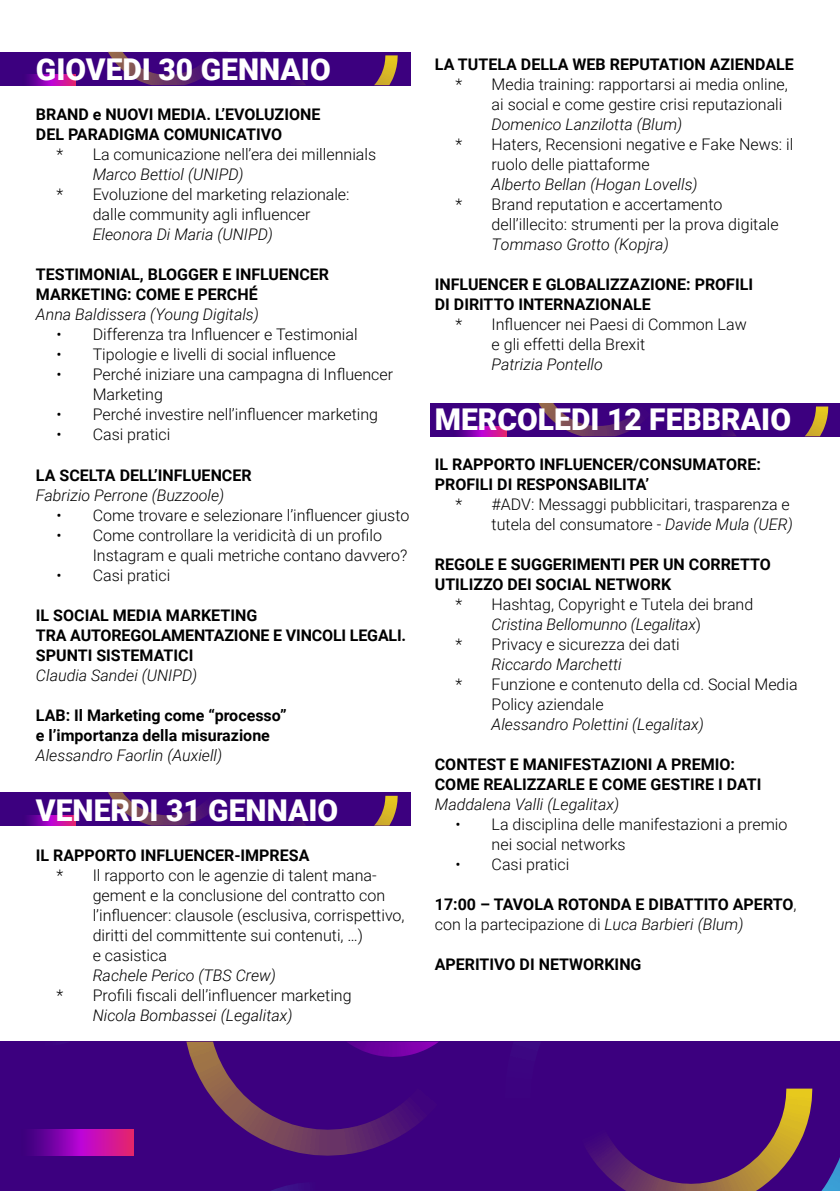
<style>
.page{position:relative;width:840px;height:1191px;background:#fff}
.page>*{position:absolute;margin:0;border:0;box-sizing:border-box;transform-origin:0 0}
.t1{font:900 30px "Roboto";color:#fff}
.t2{font:300 16px/20px "Roboto";color:#000}
.t3{font:700 16px/20px "Roboto";color:#000}
.t4{font:italic 300 16px/20px "Roboto";color:#000}
.s1{font-style:italic}
.s2{font-weight:300;font-style:italic}
.s3{font-weight:700;font-style:normal}
.s4{font-weight:300}
</style>
<div class="page">
<div style="left:430px;top:403px;width:409px;height:33px;background:#3c007f"></div>
<svg style="left:726px;top:406px;width:101px;height:30px"></svg>
<svg style="left:538px;top:403px;width:104px;height:33px"></svg>
<svg style="left:458px;top:426px;width:48px;height:10px"></svg>
<div style="left:0;top:792px;width:410px;height:33px;background:#3c007f"></div>
<svg style="left:295px;top:796px;width:102px;height:29px"></svg>
<svg style="left:108px;top:792px;width:103px;height:33px"></svg>
<svg style="left:27px;top:815px;width:49px;height:10px"></svg>
<div style="left:0;top:52px;width:410px;height:33px;background:#3c007f"></div>
<svg style="left:295px;top:55px;width:102px;height:30px"></svg>
<svg style="left:108px;top:52px;width:103px;height:33px"></svg>
<svg style="left:27px;top:75px;width:49px;height:10px"></svg>
<div style="left:0;top:1041px;width:839px;height:150px;background:#3c007f"></div>
<svg style="left:590px;top:1088px;width:249px;height:103px"></svg>
<svg style="left:271px;top:1184px;width:31px;height:7px"></svg>
<svg style="left:31px;top:1129px;width:102px;height:26px;background:#a70ba5"></svg>
<svg style="left:186px;top:1041px;width:253px;height:114px"></svg>
<p class="t1" style="left:36px;top:49px;width:296px">GIOVEDI 30 GENNAIO</p>
<p class="t3" style="left:36px;top:104px;width:286px">BRAND e NUOVI MEDIA. L’EVOLUZIONE<br>DEL PARADIGMA COMUNICATIVO</p>
<p class="t2" style="left:93px;top:144px;width:285px;text-indent:-36px">* La comunicazione nell’era dei millennials<br><span class="s1">Marco Bettiol (UNIPD)</span></p>
<p class="t2" style="left:93px;top:184px;width:258px;text-indent:-36px">* Evoluzione del marketing relazionale: dalle community agli influencer<br><span class="s1">Eleonora Di Maria (UNIPD)</span></p>
<p class="t3" style="left:36px;top:264px;width:294px">TESTIMONIAL, BLOGGER E INFLUENCER<br>MARKETING: COME E PERCHÉ<br><span class="s2">Anna Baldissera (Young Digitals)</span></p>
<p class="t2" style="left:57px;top:324px;width:302px">• Differenza tra Influencer e Testimonial</p>
<p class="t2" style="left:57px;top:344px;width:280px">• Tipologie e livelli di social influence</p>
<p class="t2" style="left:93px;top:364px;width:302px;text-indent:-36px">• Perché iniziare una campagna di Influencer<br>Marketing</p>
<p class="t2" style="left:57px;top:404px;width:323px">• Perché investire nell’influencer marketing</p>
<p class="t2" style="left:57px;top:424px;width:115px">• Casi pratici</p>
<p class="t4" style="left:36px;top:464px;width:217px"><span class="s3">LA SCELTA DELL’INFLUENCER<br></span>Fabrizio Perrone (Buzzoole)</p>
<p class="t2" style="left:57px;top:504px;width:354px">• Come trovare e selezionare l’influencer giusto</p>
<p class="t2" style="left:93px;top:524px;width:316px;text-indent:-36px">• Come controllare la veridicità di un profilo<br>Instagram e quali metriche contano davvero?</p>
<p class="t2" style="left:57px;top:564px;width:115px">• Casi pratici</p>
<p class="t3" style="left:36px;top:604px;width:371px">IL SOCIAL MEDIA MARKETING<br>TRA AUTOREGOLAMENTAZIONE E VINCOLI LEGALI.<br>SPUNTI SISTEMATICI<br><span class="s2">Claudia Sandei (UNIPD)</span></p>
<p class="t3" style="left:36px;top:704px;width:252px">LAB: Il Marketing come “processo” e l’importanza della misurazione<br><span class="s2">Alessandro Faorlin (Auxiell)</span></p>
<p class="t1" style="left:36px;top:789px;width:303px">VENERDI 31 GENNAIO</p>
<p class="t3" style="left:36px;top:844px;width:275px">IL RAPPORTO INFLUENCER-IMPRESA</p>
<p class="t2" style="left:93px;top:864px;width:313px;text-indent:-36px">* Il rapporto con le agenzie di talent mana&shy;gement e la conclusione del contratto con l’influencer: clausole (esclusiva, corrispettivo, diritti del committente sui contenuti, …)<br>e casistica<br><span class="s1">Rachele Perico (TBS Crew)</span></p>
<p class="t2" style="left:93px;top:984px;width:260px;text-indent:-36px">* Profili fiscali dell’influencer marketing<br><span class="s1">Nicola Bombassei (Legalitax)</span></p>
<p class="t3" style="left:434px;top:54px;width:360px">LA TUTELA DELLA WEB REPUTATION AZIENDALE</p>
<p class="t2" style="left:491px;top:74px;width:297px;text-indent:-36px">* Media training: rapportarsi ai media online, ai social e come gestire crisi reputazionali<br><span class="s1">Domenico Lanzilotta (Blum)</span></p>
<p class="t2" style="left:455px;top:134px;width:339px">* Haters, Recensioni negative e Fake News: il</p>
<p class="t2" style="left:491px;top:154px;width:160px">ruolo delle piattaforme</p>
<p class="t4" style="left:491px;top:174px;width:207px">Alberto Bellan (Hogan Lovells)</p>
<p class="t2" style="left:455px;top:194px;width:268px">* Brand reputation e accertamento</p>
<p class="t2" style="left:491px;top:214px;width:288px">dell’illecito: strumenti per la prova digitale</p>
<p class="t4" style="left:491px;top:234px;width:179px">Tommaso Grotto (Kopjra)</p>
<p class="t3" style="left:434px;top:274px;width:319px">INFLUENCER E GLOBALIZZAZIONE: PROFILI<br>DI DIRITTO INTERNAZIONALE</p>
<p class="t2" style="left:491px;top:314px;width:256px;text-indent:-36px">* Influencer nei Paesi di Common Law e gli effetti della Brexit<br><span class="s1">Patrizia Pontello</span></p>
<p class="t1" style="left:434px;top:398px;width:357px">MERCOLEDI 12 FEBBRAIO</p>
<p class="t3" style="left:434px;top:454px;width:327px">IL RAPPORTO INFLUENCER/CONSUMATORE:<br>PROFILI DI RESPONSABILITA’</p>
<p class="t2" style="left:455px;top:494px;width:338px;text-align:right">* #ADV: Messaggi pubblicitari, trasparenza e tutela del consumatore - <span class="s1">Davide Mula (UER)</span></p>
<p class="t3" style="left:434px;top:554px;width:337px">REGOLE E SUGGERIMENTI PER UN CORRETTO<br>UTILIZZO DEI SOCIAL NETWORK</p>
<p class="t2" style="left:491px;top:594px;width:263px;text-indent:-36px">* Hashtag, Copyright e Tutela dei brand<br><span class="s1">Cristina Bellomunno (Legalitax</span>)</p>
<p class="t2" style="left:491px;top:634px;width:189px;text-indent:-36px">* Privacy e sicurezza dei dati<br><span class="s1">Riccardo Marchetti</span></p>
<p class="t2" style="left:491px;top:674px;width:307px;text-indent:-36px">* Funzione e contenuto della cd. Social Media<br>Policy aziendale<br><span class="s1">Alessandro Polettini (Legalitax)</span></p>
<p class="t3" style="left:434px;top:754px;width:328px">CONTEST E MANIFESTAZIONI A PREMIO:<br>COME REALIZZARLE E COME GESTIRE I DATI<br><span class="s2">Maddalena Valli (Legalitax)</span></p>
<p class="t2" style="left:491px;top:814px;width:297px;text-indent:-36px">• La disciplina delle manifestazioni a premio nei social networks</p>
<p class="t2" style="left:455px;top:854px;width:115px">• Casi pratici</p>
<p class="t3" style="left:434px;top:894px;width:363px">17:00 – TAVOLA ROTONDA E DIBATTITO APERTO<span class="s4">, con la partecipazione di</span> <span class="s2">Luca Barbieri (Blum)</span></p>
<p class="t3" style="left:434px;top:954px;width:208px">APERITIVO DI NETWORKING</p>
</div>
